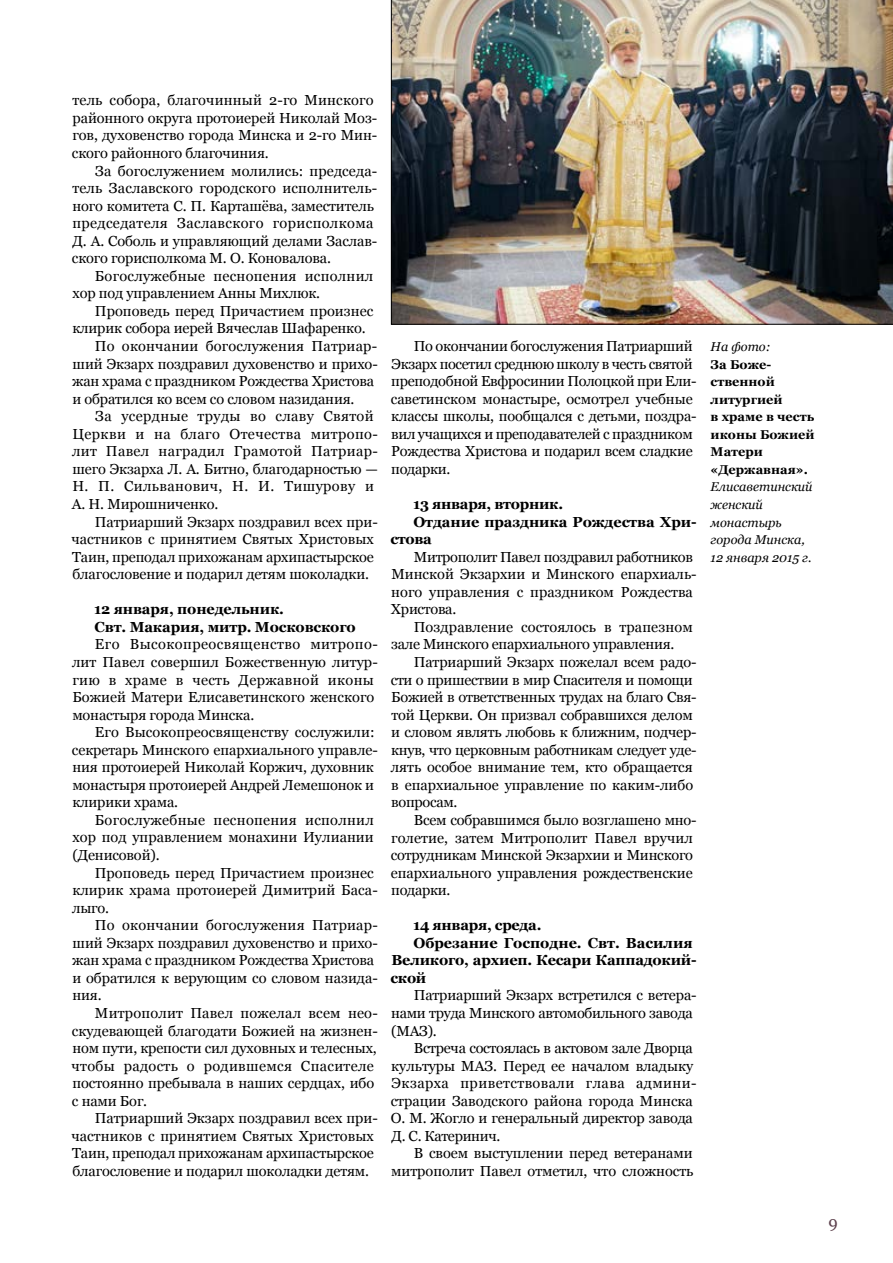
<style>
.page{position:relative;width:893px;height:1263px;background:#fff}
.page>*{position:absolute;margin:0;border:0;box-sizing:border-box;transform-origin:0 0}
.t1{font:16.5px "Georgia";color:#5d414d}
.t2{font:14.55px/17.5px "Georgia";letter-spacing:-.005em;color:#000}
.t3{font:14.55px "Georgia";letter-spacing:.025em;color:#000}
.t4{font:700 14.55px "Georgia";letter-spacing:-.01em;color:#000}
.t5{font:14.55px "Georgia";letter-spacing:.015em;color:#000}
.t6{font:14.55px "Georgia";letter-spacing:.03em;color:#000}
.t7{font:14.55px "Georgia";letter-spacing:.02em;color:#000}
.t8{font:700 12.75px/17.5px "Georgia";color:#000}
.s1{font-weight:400;font-style:italic}
</style>
<div class="page">
<img style="left:391px;top:0;width:502px;height:324px">
<p class="t2" style="left:72px;top:92px;width:303px">тель собора, благочинный 2-го Минского</p>
<p class="t2" style="left:73px;top:109px;width:306px">районного округа протоиерей Николай Моз-</p>
<p class="t2" style="left:72px;top:127px;width:306px">гов, духовенство города Минска и 2-го Мин-</p>
<p class="t2" style="left:72px;top:144px;width:198px">ского районного благочиния.</p>
<p class="t2" style="left:95px;top:162px;width:283px">За богослужением молились: председа-</p>
<p class="t2" style="left:72px;top:180px;width:306px">тель Заславского городского исполнитель-</p>
<p class="t2" style="left:72px;top:197px;width:303px">ного комитета С. П. Карташёва, заместитель</p>
<p class="t3" style="left:72px;top:214px;width:303px">председателя Заславского горисполкома</p>
<p class="t2" style="left:73px;top:232px;width:306px">Д. А. Соболь и управляющий делами Заслав-</p>
<p class="t2" style="left:72px;top:250px;width:261px">ского горисполкома М. О. Коновалова.</p>
<p class="t7" style="left:95px;top:267px;width:280px">Богослужебные песнопения исполнил</p>
<p class="t2" style="left:73px;top:285px;width:249px">хор под управлением Анны Михлюк.</p>
<p class="t2" style="left:95px;top:302px;width:280px">Проповедь перед Причастием произнес</p>
<p class="t2" style="left:72px;top:320px;width:295px">клирик собора иерей Вячеслав Шафаренко.</p>
<p class="t5" style="left:95px;top:337px;width:284px">По окончании богослужения Патриар-</p>
<p class="t2" style="left:73px;top:355px;width:307px">ший Экзарх поздравил духовенство и прихо-</p>
<p class="t2" style="left:72px;top:373px;width:303px">жан храма с праздником Рождества Христова</p>
<p class="t2" style="left:72px;top:390px;width:284px">и обратился ко всем со словом назидания.</p>
<p class="t3" style="left:95px;top:407px;width:280px">За усердные труды во славу Святой</p>
<p class="t3" style="left:72px;top:425px;width:307px">Церкви и на благо Отечества митропо-</p>
<p class="t3" style="left:72px;top:442px;width:307px">лит Павел наградил Грамотой Патриар-</p>
<p class="t2" style="left:73px;top:460px;width:307px">шего Экзарха Л. А. Битно, благодарностью —</p>
<p class="t3" style="left:72px;top:478px;width:303px">Н. П. Сильванович, Н. И. Тишурову и</p>
<p class="t2" style="left:72px;top:495px;width:148px">А. Н. Мирошниченко.</p>
<p class="t2" style="left:95px;top:513px;width:284px">Патриарший Экзарх поздравил всех при-</p>
<p class="t2" style="left:72px;top:531px;width:304px">частников с принятием Святых Христовых</p>
<p class="t2" style="left:72px;top:548px;width:303px">Таин, преподал прихожанам архипастырское</p>
<p class="t2" style="left:73px;top:566px;width:298px">благословение и подарил детям шоколадки.</p>
<p class="t4" style="left:94px;top:600px;width:191px">12 января, понедельник.</p>
<p class="t4" style="left:95px;top:617px;width:263px">Свт. Макария, митр. Московского</p>
<p class="t6" style="left:95px;top:636px;width:284px">Его Высокопреосвященство митропо-</p>
<p class="t2" style="left:72px;top:653px;width:307px">лит Павел совершил Божественную литур-</p>
<p class="t3" style="left:72px;top:671px;width:303px">гию в храме в честь Державной иконы</p>
<p class="t2" style="left:72px;top:689px;width:303px">Божией Матери Елисаветинского женского</p>
<p class="t2" style="left:72px;top:706px;width:183px">монастыря города Минска.</p>
<p class="t2" style="left:95px;top:724px;width:281px">Его Высокопреосвященству сослужили:</p>
<p class="t2" style="left:72px;top:741px;width:307px">секретарь Минского епархиального управле-</p>
<p class="t2" style="left:72px;top:759px;width:303px">ния протоиерей Николай Коржич, духовник</p>
<p class="t2" style="left:72px;top:776px;width:303px">монастыря протоиерей Андрей Лемешонок и</p>
<p class="t2" style="left:72px;top:794px;width:107px">клирики храма.</p>
<p class="t7" style="left:95px;top:811px;width:281px">Богослужебные песнопения исполнил</p>
<p class="t2" style="left:73px;top:829px;width:303px">хор под управлением монахини Иулиании</p>
<p class="t2" style="left:72px;top:846px;width:89px">(Денисовой).</p>
<p class="t2" style="left:95px;top:864px;width:281px">Проповедь перед Причастием произнес</p>
<p class="t2" style="left:72px;top:882px;width:307px">клирик храма протоиерей Димитрий Баса-</p>
<p class="t2" style="left:72px;top:899px;width:39px">лыго.</p>
<p class="t5" style="left:95px;top:916px;width:284px">По окончании богослужения Патриар-</p>
<p class="t2" style="left:73px;top:934px;width:307px">ший Экзарх поздравил духовенство и прихо-</p>
<p class="t2" style="left:72px;top:952px;width:303px">жан храма с праздником Рождества Христова</p>
<p class="t2" style="left:72px;top:969px;width:307px">и обратился к верующим со словом назида-</p>
<p class="t2" style="left:72px;top:987px;width:31px">ния.</p>
<p class="t5" style="left:95px;top:1004px;width:284px">Митрополит Павел пожелал всем нео-</p>
<p class="t2" style="left:72px;top:1022px;width:307px">скудевающей благодати Божией на жизнен-</p>
<p class="t2" style="left:72px;top:1040px;width:306px">ном пути, крепости сил духовных и телесных,</p>
<p class="t3" style="left:72px;top:1057px;width:304px">чтобы радость о родившемся Спасителе</p>
<p class="t2" style="left:72px;top:1075px;width:303px">постоянно пребывала в наших сердцах, ибо</p>
<p class="t2" style="left:72px;top:1092px;width:77px">с нами Бог.</p>
<p class="t2" style="left:95px;top:1110px;width:284px">Патриарший Экзарх поздравил всех при-</p>
<p class="t2" style="left:72px;top:1127px;width:304px">частников с принятием Святых Христовых</p>
<p class="t2" style="left:72px;top:1145px;width:303px">Таин, преподал прихожанам архипастырское</p>
<p class="t2" style="left:73px;top:1162px;width:298px">благословение и подарил шоколадки детям.</p>
<p class="t2" style="left:391px;top:338px;width:307px;text-indent:23px">По окончании богослужения Патриарший Экзарх посетил среднюю школу в честь святой преподобной Евфросинии Полоцкой при Ели&shy;саветинском монастыре, осмотрел учебные классы школы, пообщался с детьми, поздра&shy;вил учащихся и преподавателей с праздником Рождества Христова и подарил всем сладкие подарки.</p>
<p class="t4" style="left:413px;top:495px;width:151px">13 января, вторник.</p>
<p class="t4" style="left:413px;top:512px;width:285px">Отдание праздника Рождества Хри-</p>
<p class="t4" style="left:391px;top:530px;width:43px">стова</p>
<p class="t2" style="left:414px;top:548px;width:281px">Митрополит Павел поздравил работников</p>
<p class="t2" style="left:391px;top:566px;width:306px">Минской Экзархии и Минского епархиаль-</p>
<p class="t2" style="left:391px;top:583px;width:303px">ного управления с праздником Рождества</p>
<p class="t2" style="left:391px;top:601px;width:67px">Христова.</p>
<p class="t2" style="left:414px;top:618px;width:281px">Поздравление состоялось в трапезном</p>
<p class="t2" style="left:391px;top:636px;width:285px">зале Минского епархиального управления.</p>
<p class="t2" style="left:414px;top:653px;width:284px">Патриарший Экзарх пожелал всем радо-</p>
<p class="t2" style="left:391px;top:671px;width:303px">сти о пришествии в мир Спасителя и помощи</p>
<p class="t2" style="left:391px;top:689px;width:307px">Божией в ответственных трудах на благо Свя-</p>
<p class="t2" style="left:391px;top:706px;width:303px">той Церкви. Он призвал собравшихся делом</p>
<p class="t2" style="left:391px;top:724px;width:307px">и словом являть любовь к ближним, подчер-</p>
<p class="t2" style="left:391px;top:741px;width:307px">кнув, что церковным работникам следует уде-</p>
<p class="t2" style="left:391px;top:759px;width:303px">лять особое внимание тем, кто обращается</p>
<p class="t2" style="left:391px;top:776px;width:303px">в епархиальное управление по каким-либо</p>
<p class="t2" style="left:391px;top:794px;width:68px">вопросам.</p>
<p class="t2" style="left:414px;top:811px;width:284px">Всем собравшимся было возглашено мно-</p>
<p class="t2" style="left:391px;top:829px;width:303px">голетие, затем Митрополит Павел вручил</p>
<p class="t2" style="left:391px;top:846px;width:304px">сотрудникам Минской Экзархии и Минского</p>
<p class="t2" style="left:391px;top:864px;width:304px">епархиального управления рождественские</p>
<p class="t2" style="left:391px;top:882px;width:61px">подарки.</p>
<p class="t4" style="left:413px;top:916px;width:130px">14 января, среда.</p>
<p class="t4" style="left:413px;top:933px;width:281px">Обрезание Господне. Свт. Василия</p>
<p class="t4" style="left:391px;top:951px;width:307px">Великого, архиеп. Кесари Каппадокий-</p>
<p class="t4" style="left:391px;top:968px;width:37px">ской</p>
<p class="t2" style="left:414px;top:987px;width:284px">Патриарший Экзарх встретился с ветера-</p>
<p class="t2" style="left:391px;top:1004px;width:303px">нами труда Минского автомобильного завода</p>
<p class="t2" style="left:391px;top:1022px;width:47px">(МАЗ).</p>
<p class="t2" style="left:414px;top:1040px;width:281px">Встреча состоялась в актовом зале Дворца</p>
<p class="t2" style="left:391px;top:1057px;width:303px">культуры МАЗ. Перед ее началом владыку</p>
<p class="t6" style="left:392px;top:1074px;width:307px">Экзарха приветствовали глава админи-</p>
<p class="t2" style="left:391px;top:1092px;width:304px">страции Заводского района города Минска</p>
<p class="t2" style="left:391px;top:1110px;width:303px">О. М. Жогло и генеральный директор завода</p>
<p class="t2" style="left:392px;top:1127px;width:110px">Д. С. Катеринич.</p>
<p class="t2" style="left:414px;top:1145px;width:281px">В своем выступлении перед ветеранами</p>
<p class="t2" style="left:391px;top:1162px;width:304px">митрополит Павел отметил, что сложность</p>
<p class="t8" style="left:711px;top:338px;width:105px"><span class="s1">На фото:<br></span>За Боже&shy;ственной литургией<br>в храме в честь иконы Божией<br>Матери «Державная».<br><span class="s1">Елисаветинский женский монастырь города Минска,<br>12 января 2015 г.</span></p>
<p class="t1" style="left:828px;top:1212px;width:11px">9</p>
</div>
